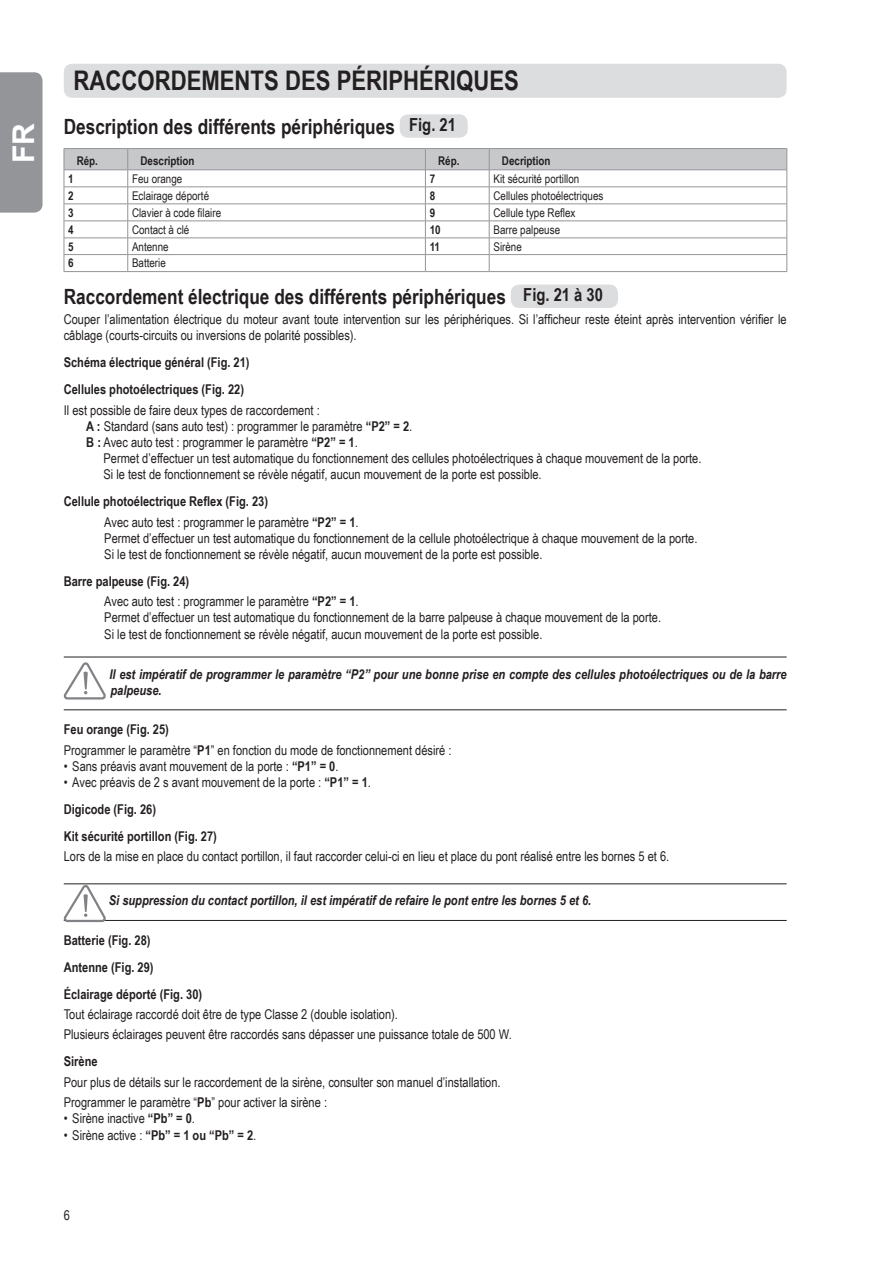
<style>
.page{position:relative;width:893px;height:1263px;background:#fff}
.page>*{position:absolute;margin:0;border:0;box-sizing:border-box;transform-origin:0 0}
.t1{font:700 30px "Arial";color:#fff}
.t2{font:700 27px "Arial Narrow";color:#231f20}
.t3{font:700 21px "Arial Narrow";color:#231f20}
.t4{font:13.5px/16.2px "Arial Narrow";color:#231f20}
.t5{font:700 13.5px/26.8px "Arial Narrow";color:#231f20}
.t6{font:italic 700 13.5px/16.2px "Arial Narrow";color:#231f20}
.t7{font:12px "Arial Narrow";color:#231f20}
.t8{font:700 12px "Arial Narrow";color:#231f20}
.s1{font-size:18px}
.s2{font-weight:700}
.s3{font-weight:400}
</style>
<div class="page">
<div style="left:0;top:72px;width:43px;height:141px;background:#939598"></div>
<div style="left:64px;top:64px;width:723px;height:34px;background:#dcdddf;border-radius:9px"></div>
<hr style="left:64px;top:657px;width:723px;height:1px;background:#231f20">
<hr style="left:64px;top:709px;width:723px;height:1px;background:#231f20">
<hr style="left:64px;top:883px;width:723px;height:1px;background:#231f20">
<hr style="left:64px;top:920px;width:723px;height:1px;background:#231f20">
<div style="left:400px;top:114px;width:68px;height:24px;background:#dcdddf;border-radius:9px"></div>
<hr style="left:64px;top:271px;width:64px;height:1px;background:#939598">
<hr style="left:128px;top:271px;width:297px;height:1px;background:#939598">
<hr style="left:425px;top:271px;width:64px;height:1px;background:#939598">
<hr style="left:489px;top:271px;width:298px;height:1px;background:#939598">
<hr style="left:64px;top:148px;width:64px;height:1px;background:#939598">
<hr style="left:128px;top:148px;width:297px;height:1px;background:#939598">
<hr style="left:425px;top:148px;width:64px;height:1px;background:#939598">
<hr style="left:489px;top:148px;width:298px;height:1px;background:#939598">
<svg style="left:64px;top:149px;width:724px;height:122px"></svg>
<hr style="left:64px;top:170px;width:64px;height:1px;background:#939598">
<hr style="left:128px;top:170px;width:297px;height:1px;background:#939598">
<hr style="left:64px;top:254px;width:64px;height:1px;background:#939598">
<hr style="left:128px;top:254px;width:297px;height:1px;background:#939598">
<div style="left:511px;top:285px;width:107px;height:23px;background:#dcdddf;border-radius:9px"></div>
<svg style="left:64px;top:662px;width:42px;height:37px"></svg>
<svg style="left:64px;top:885px;width:42px;height:37px"></svg>
<h1 class="t1" style="left:4px;top:163px;width:41px;rotate:-90deg">FR</h1>
<h2 class="t2" style="left:74px;top:60px;width:33px">Raccordements</h2>
<h2 class="t2" style="left:285px;top:60px;width:16px">des</h2>
<h2 class="t2" style="left:337px;top:60px;width:14px">périp</h2>
<h2 class="t2" style="left:403px;top:60px;width:86px">hériques</h2>
<h3 class="t3" style="left:64px;top:110px;width:394px">Description des différents périphériques <span class="s1">Fig. 21</span></h3>
<p class="t8" style="left:77px;top:151px;width:23px">Rép.</p>
<p class="t8" style="left:141px;top:151px;width:56px">Description</p>
<p class="t8" style="left:438px;top:151px;width:23px">Rép.</p>
<p class="t8" style="left:502px;top:151px;width:50px">Decription</p>
<p class="t8" style="left:68px;top:169px;width:7px">1</p>
<p class="t7" style="left:132px;top:170px;width:52px">Feu orange</p>
<p class="t8" style="left:430px;top:169px;width:7px">7</p>
<p class="t7" style="left:493px;top:170px;width:87px">Kit sécurité portillon</p>
<p class="t8" style="left:68px;top:186px;width:7px">2</p>
<p class="t7" style="left:132px;top:187px;width:79px">Eclairage déporté</p>
<p class="t8" style="left:430px;top:186px;width:7px">8</p>
<p class="t7" style="left:493px;top:187px;width:111px">Cellules photoélectriques</p>
<p class="t8" style="left:68px;top:203px;width:7px">3</p>
<p class="t7" style="left:132px;top:204px;width:91px">Clavier à code filaire</p>
<p class="t8" style="left:430px;top:203px;width:7px">9</p>
<p class="t7" style="left:493px;top:204px;width:84px">Cellule type Reflex</p>
<p class="t8" style="left:68px;top:220px;width:7px">4</p>
<p class="t7" style="left:132px;top:221px;width:59px">Contact à clé</p>
<p class="t8" style="left:430px;top:220px;width:12px">10</p>
<p class="t7" style="left:493px;top:221px;width:68px">Barre palpeuse</p>
<p class="t8" style="left:68px;top:237px;width:7px">5</p>
<p class="t7" style="left:132px;top:238px;width:38px">Antenne</p>
<p class="t8" style="left:430px;top:237px;width:12px">11</p>
<p class="t7" style="left:493px;top:238px;width:30px">Sirène</p>
<p class="t8" style="left:68px;top:254px;width:7px">6</p>
<p class="t7" style="left:132px;top:254px;width:35px">Batterie</p>
<h3 class="t3" style="left:64px;top:280px;width:541px">Raccordement électrique des différents périphériques <span class="s1">Fig. 21 à 30</span></h3>
<p class="t4" style="left:64px;top:311px;width:724px">Couper l’alimentation électrique du moteur avant toute intervention sur les périphériques. Si l’afficheur reste éteint après intervention vérifier le câblage (courts-circuits ou inversions de polarité possibles).</p>
<p class="t5" style="left:64px;top:348px;width:187px">Schéma électrique général (Fig. 21)<br>Cellules photoélectriques (Fig. 22)</p>
<p class="t4" style="left:86px;top:401px;width:328px;text-indent:-23px">Il est possible de faire deux types de raccordement :<br><span class="s2">A :</span> Standard (sans auto test) : programmer le paramètre <span class="s2">“P2” = 2</span>.<br><span class="s2">B :</span> Avec auto test : programmer le paramètre <span class="s2">“P2” = 1</span>.</p>
<p class="t4" style="left:104px;top:450px;width:599px">Permet d’effectuer un test automatique du fonctionnement des cellules photoélectriques à chaque mouvement de la porte.<br>Si le test de fonctionnement se révèle négatif, aucun mouvement de la porte est possible.</p>
<p class="t5" style="left:104px;top:490px;width:256px;line-height:20.4px;text-indent:-40px">Cellule photoélectrique Reflex (Fig. 23)<br><span class="s3">Avec auto test : programmer le paramètre</span> “P2” = 1<span class="s3">.</span></p>
<p class="t4" style="left:104px;top:529px;width:595px">Permet d’effectuer un test automatique du fonctionnement de la cellule photoélectrique à chaque mouvement de la porte.<br>Si le test de fonctionnement se révèle négatif, aucun mouvement de la porte est possible.</p>
<p class="t4" style="left:104px;top:570px;width:256px;line-height:20.4px;text-indent:-40px"><span class="s2">Barre palpeuse (Fig. 24)<br></span>Avec auto test : programmer le paramètre <span class="s2">“P2” = 1</span>.</p>
<p class="t4" style="left:104px;top:609px;width:558px">Permet d’effectuer un test automatique du fonctionnement de la barre palpeuse à chaque mouvement de la porte.<br>Si le test de fonctionnement se révèle négatif, aucun mouvement de la porte est possible.</p>
<p class="t6" style="left:109px;top:665px;width:679px">Il est impératif de programmer le paramètre “P2” pour une bonne prise en compte des cellules photoélectriques ou de la barre palpeuse.</p>
<p class="t4" style="left:64px;top:719px;width:389px;line-height:20.4px"><span class="s2">Feu orange (Fig. 25)<br></span>Programmer le paramètre “<span class="s2">P1</span>” en fonction du mode de fonctionnement désiré :</p>
<p class="t4" style="left:64px;top:757px;width:276px">• Sans préavis avant mouvement de la porte : <span class="s2">“P1” = 0</span>.</p>
<p class="t5" style="left:64px;top:768px;width:309px"><span class="s3">• Avec préavis de 2 s avant mouvement de la porte :</span> “P1” = 1<span class="s3">.<br></span>Digicode (Fig. 26)<br>Kit sécurité portillon (Fig. 27)</p>
<p class="t4" style="left:64px;top:848px;width:607px">Lors de la mise en place du contact portillon, il faut raccorder celui-ci en lieu et place du pont réalisé entre les bornes 5 et 6.</p>
<p class="t6" style="left:109px;top:892px;width:484px">Si suppression du contact portillon, il est impératif de refaire le pont entre les bornes 5 et 6.</p>
<p class="t5" style="left:64px;top:926px;width:140px">Batterie (Fig. 28)<br>Antenne (Fig. 29)<br>Éclairage déporté (Fig. 30)</p>
<p class="t4" style="left:64px;top:1003px;width:450px;line-height:20.4px">Tout éclairage raccordé doit être de type Classe 2 (double isolation).<br>Plusieurs éclairages peuvent être raccordés sans dépasser une puissance totale de 500 W.</p>
<p class="t5" style="left:64px;top:1047px;width:35px">Sirène</p>
<p class="t4" style="left:64px;top:1071px;width:438px;line-height:20.4px">Pour plus de détails sur le raccordement de la sirène, consulter son manuel d’installation.<br>Programmer le paramètre “<span class="s2">Pb</span>” pour activer la sirène :</p>
<p class="t4" style="left:64px;top:1110px;width:133px">• Sirène inactive <span class="s2">“Pb” = 0</span>.</p>
<p class="t4" style="left:64px;top:1126px;width:194px">• Sirène active : <span class="s2">“Pb” = 1 ou “Pb” = 2</span>.</p>
<p class="t4" style="left:64px;top:1206px;width:8px">6</p>
</div>
